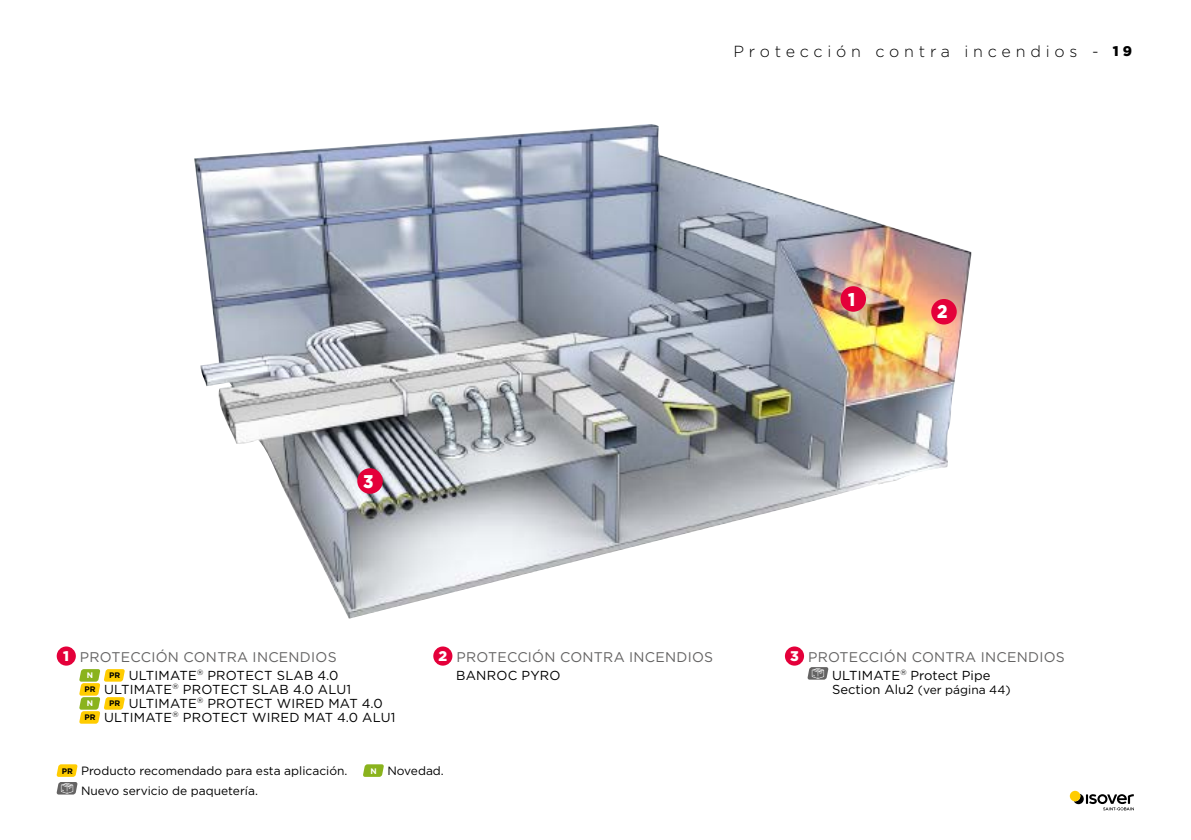
<style>
.page{position:relative;width:1191px;height:840px;background:#fff}
.page>*{position:absolute;margin:0;border:0;box-sizing:border-box;transform-origin:0 0}
.t1{font:900 18.4px "Gotham Pro";color:#fff;scale:.9 1}
.t2{font:300 16px "Gotham Pro";letter-spacing:.3em;color:#000}
.t3{font:14px "Gotham Pro";letter-spacing:.02em;color:#646363}
.t4{font:13px/14px "Gotham Pro";letter-spacing:.02em;color:#000}
.t5{font:13px "Gotham Pro";color:#000}
.t6{font:12px "Gotham Pro";color:#000}
.t7{font:700 8px "Gotham Pro";color:#fff}
.s1{font-weight:900;font-size:14px}
.s2{font-weight:900;color:#fff}
.s3{font-weight:700;font-size:8px}
.s4{font-weight:700;font-size:8px;color:#fff}
.s5{font-size:13px}
</style>
<div class="page">
<svg style="left:1073px;top:794px;width:60px;height:15px"></svg>
<svg style="left:1069px;top:790px;width:11px;height:10px"></svg>
<svg style="left:363px;top:764px;width:21px;height:12px"></svg>
<svg style="left:56px;top:764px;width:22px;height:30px"></svg>
<img style="left:194px;top:124px;width:777px;height:494px">
<div style="left:840px;top:286px;width:26px;height:25px;background:#e4003a;border-radius:50%"></div>
<div style="left:931px;top:299px;width:25px;height:25px;background:#e4003a;border-radius:50%"></div>
<div style="left:357px;top:468px;width:26px;height:25px;background:#e4003a;border-radius:50%"></div>
<div style="left:57px;top:646px;width:19px;height:19px;background:#e4003a;border-radius:50%"></div>
<svg style="left:79px;top:669px;width:46px;height:54px"></svg>
<div style="left:433px;top:646px;width:19px;height:19px;background:#e4003a;border-radius:50%"></div>
<div style="left:785px;top:646px;width:19px;height:19px;background:#e4003a;border-radius:50%"></div>
<svg style="left:807px;top:667px;width:21px;height:12px"></svg>
<p class="t2" style="left:733px;top:43px;width:400px">Protección contra incendios - <span class="s1">19</span></p>
<h1 class="t1" style="left:363px;top:470px;width:13px">3</h1>
<p class="t3" style="left:63px;top:648px;width:275px"><span class="s2">1</span> PROTECCIÓN CONTRA INCENDIOS</p>
<p class="t7" style="left:87px;top:670px;width:8px">N</p>
<p class="t4" style="left:85px;top:667px;width:268px;text-indent:25px"><span class="s3">PR</span> ULTIMATE<sup>®</sup> PROTECT SLAB 4.0<br><span class="s3">PR</span> ULTIMATE<sup>®</sup> PROTECT SLAB 4.0 ALU1</p>
<p class="t7" style="left:87px;top:698px;width:8px">N</p>
<p class="t4" style="left:85px;top:695px;width:312px;text-indent:25px"><span class="s3">PR</span> ULTIMATE<sup>®</sup> PROTECT WIRED MAT 4.0<br><span class="s3">PR</span> ULTIMATE<sup>®</sup> PROTECT WIRED MAT 4.0 ALU1</p>
<p class="t3" style="left:438px;top:648px;width:276px"><span class="s2">2</span> PROTECCIÓN CONTRA INCENDIOS</p>
<p class="t4" style="left:456px;top:667px;width:106px">BANROC PYRO</p>
<p class="t6" style="left:62px;top:763px;width:287px"><span class="s3">PR</span> Producto recomendado para esta aplicación.</p>
<p class="t6" style="left:371px;top:763px;width:75px"><span class="s4">N</span> Novedad.</p>
<p class="t6" style="left:81px;top:783px;width:178px">Nuevo servicio de paquetería.</p>
<h1 class="t1" style="left:848px;top:288px;width:9px">1</h1>
<h1 class="t1" style="left:937px;top:301px;width:13px">2</h1>
<p class="t3" style="left:790px;top:648px;width:276px"><span class="s2">3</span> PROTECCIÓN CONTRA INCENDIOS</p>
<p class="t5" style="left:832px;top:667px;width:160px">ULTIMATE<sup>®</sup> Protect Pipe</p>
<p class="t6" style="left:832px;top:682px;width:180px"><span class="s5">Section Alu2</span> (ver página 44)</p>
</div>
